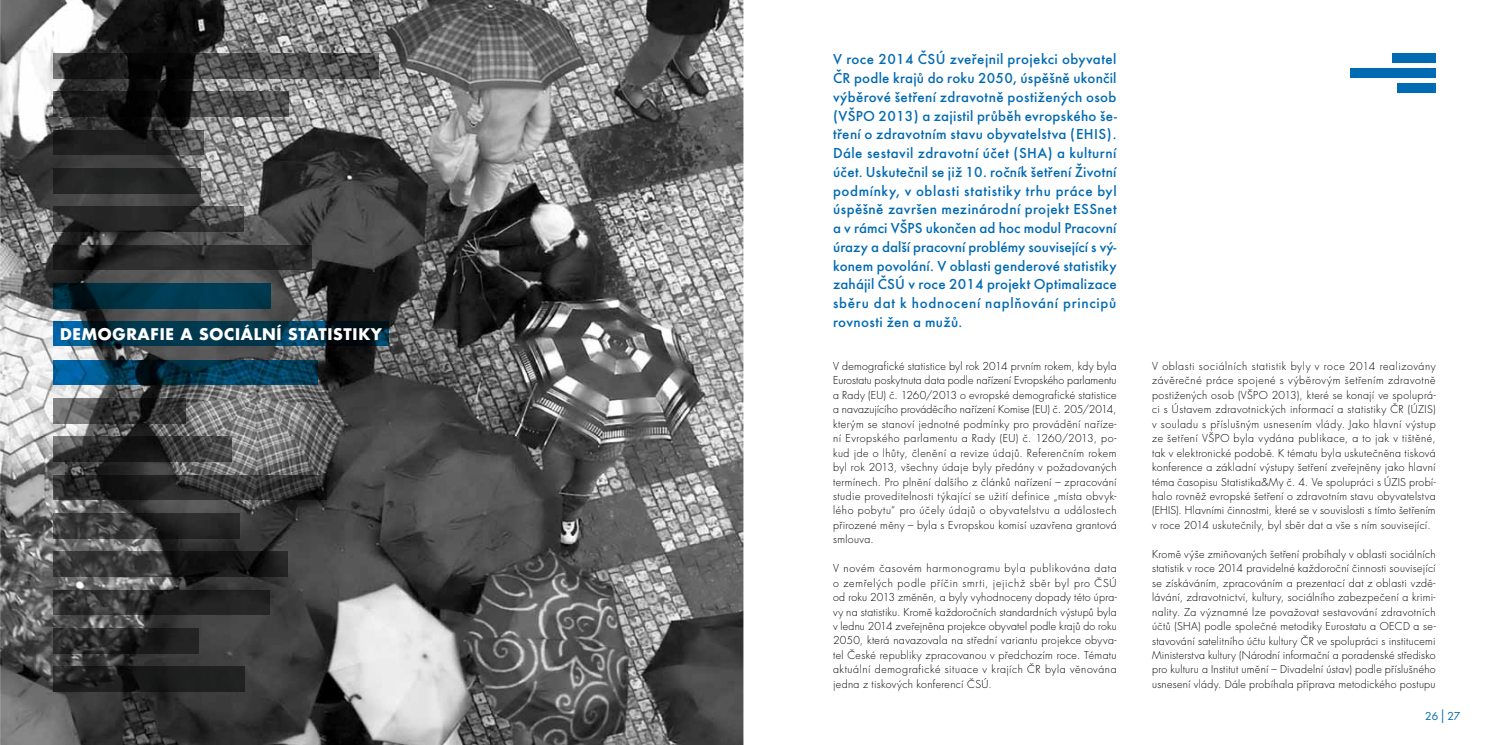
<style>
.page{position:relative;width:1489px;height:745px;background:#fff}
.page>*{position:absolute;margin:0;border:0;box-sizing:border-box;transform-origin:0 0}
.t1{font:700 15.62px "Futura CE";letter-spacing:.045em;color:#fff}
.t2{font:500 15px/18.8px "Futura";letter-spacing:.045em;color:#006ab3;text-align:justify}
.t3{font:10.62px/14.5px "Futura CE Light";letter-spacing:.03em;color:#000;text-align:justify}
.t4{font:10.62px "Futura CE Book";color:#006ab3}
.s1{font-size:18px}
</style>
<div class="page">
<div style="left:1392px;top:53px;width:43px;height:10px;background:#006ab3"></div>
<div style="left:1350px;top:68px;width:85px;height:10px;background:#006ab3"></div>
<div style="left:1396px;top:83px;width:39px;height:10px;background:#006ab3"></div>
<img style="left:0;top:0;width:743px;height:744px">
<img style="left:54px;top:398px;width:132px;height:25px">
<img style="left:53px;top:321px;width:336px;height:25px">
<img style="left:53px;top:436px;width:179px;height:25px">
<img style="left:53px;top:92px;width:236px;height:24px">
<img style="left:53px;top:207px;width:190px;height:24px">
<img style="left:53px;top:130px;width:151px;height:25px">
<img style="left:53px;top:245px;width:259px;height:25px">
<img style="left:53px;top:283px;width:218px;height:25px">
<img style="left:53px;top:360px;width:264px;height:25px">
<img style="left:53px;top:168px;width:147px;height:25px">
<img style="left:53px;top:475px;width:273px;height:25px">
<img style="left:53px;top:513px;width:186px;height:25px">
<img style="left:53px;top:551px;width:234px;height:25px">
<img style="left:53px;top:666px;width:191px;height:25px">
<img style="left:53px;top:590px;width:217px;height:24px">
<img style="left:53px;top:628px;width:146px;height:25px">
<img style="left:53px;top:53px;width:325px;height:25px">
<h1 class="t1" style="left:60px;top:324px;width:323px">DEMOGRAFIE A SOcIÁlNÍ STATISTIKY</h1>
<p class="t2" style="left:833px;top:50px;width:285px">V roce 2014 ČSÚ zveřejnil projekci obyvatel ČR podle krajů do roku 2050, úspěšně ukončil výběrové šetření zdravotně postižených osob (VŠPO 2013) a zajistil průběh evropského še&shy;tření o zdravotním stavu obyvatelstva (EHIS).<br>Dále sestavil zdravotní účet (SHA) a kulturní účet. Uskutečnil se již 10. ročník šetření Životní podmínky, v oblasti statistiky trhu práce byl úspěšně završen mezinárodní projekt ESSnet a v rámci VŠPS ukončen ad hoc modul Pracovní úrazy a další pracovní problémy související s vý&shy;konem povolání. V oblasti genderové statistiky zahájil ČSÚ v roce 2014 projekt Optimalizace sběru dat k hodnocení naplňování principů rovnosti žen a mužů.</p>
<p class="t3" style="left:833px;top:359px;width:285px">V demografické statistice byl rok 2014 prvním rokem, kdy byla Eurostatu poskytnuta data podle nařízení Evropského parlamentu a Rady (EU) č. 1260/2013 o evropské demografické statistice a navazujícího prováděcího nařízení Komise (EU) č. 205/2014, kterým se stanoví jednotné podmínky pro provádění naříze&shy;ní Evropského parlamentu a Rady (EU) č. 1260/2013, po&shy;kud jde o lhůty, členění a revize údajů. Referenčním rokem byl rok 2013, všechny údaje byly předány v požadovaných termínech. Pro plnění dalšího z článků nařízení – zpracování studie proveditelnosti týkající se užití definice „místa obvyk&shy;lého pobytu“ pro účely údajů o obyvatelstvu a událostech přirozené měny – byla s Evropskou komisí uzavřena grantová smlouva.</p>
<p class="t3" style="left:833px;top:561px;width:285px">V novém časovém harmonogramu byla publikována data o zemřelých podle příčin smrti, jejichž sběr byl pro ČSÚ od roku 2013 změněn, a byly vyhodnoceny dopady této úpra&shy;vy na statistiku. Kromě každoročních standardních výstupů byla v lednu 2014 zveřejněna projekce obyvatel podle krajů do roku 2050, která navazovala na střední variantu projekce obyva&shy;tel České republiky zpracovanou v předchozím roce. Tématu aktuální demografické situace v krajích ČR byla věnována jedna z tiskových konferencí ČSÚ.</p>
<p class="t3" style="left:1152px;top:359px;width:285px">V oblasti sociálních statistik byly v roce 2014 realizovány závěrečné práce spojené s výběrovým šetřením zdravotně postižených osob (VŠPO 2013), které se konají ve spoluprá&shy;ci s Ústavem zdravotnických informací a statistiky ČR (ÚZIS) v souladu s příslušným usnesením vlády. Jako hlavní výstup ze šetření VŠPO byla vydána publikace, a to jak v tištěné, tak v elektronické podobě. K tématu byla uskutečněna tisková konference a základní výstupy šetření zveřejněny jako hlavní téma časopisu Statistika&amp;My č. 4. Ve spolupráci s ÚZIS probí&shy;halo rovněž evropské šetření o zdravotním stavu obyvatelstva (EHIS). Hlavními činnostmi, které se v souvislosti s tímto šetřením v roce 2014 uskutečnily, byl sběr dat a vše s ním související.</p>
<p class="t3" style="left:1152px;top:547px;width:285px">Kromě výše zmiňovaných šetření probíhaly v oblasti sociálních statistik v roce 2014 pravidelné každoroční činnosti související se získáváním, zpracováním a prezentací dat z oblasti vzdě&shy;lávání, zdravotnictví, kultury, sociálního zabezpečení a krimi&shy;nality. Za významné lze považovat sestavování zdravotních účtů (SHA) podle společné metodiky Eurostatu a OECD a se&shy;stavování satelitního účtu kultury ČR ve spolupráci s institucemi Ministerstva kultury (Národní informační a poradenské středisko pro kulturu a Institut umění – Divadelní ústav) podle příslušného usnesení vlády. Dále probíhala příprava metodického postupu</p>
<p class="t4" style="left:1425px;top:709px;width:37px">26 <span class="s1">I</span> 27</p>
</div>
